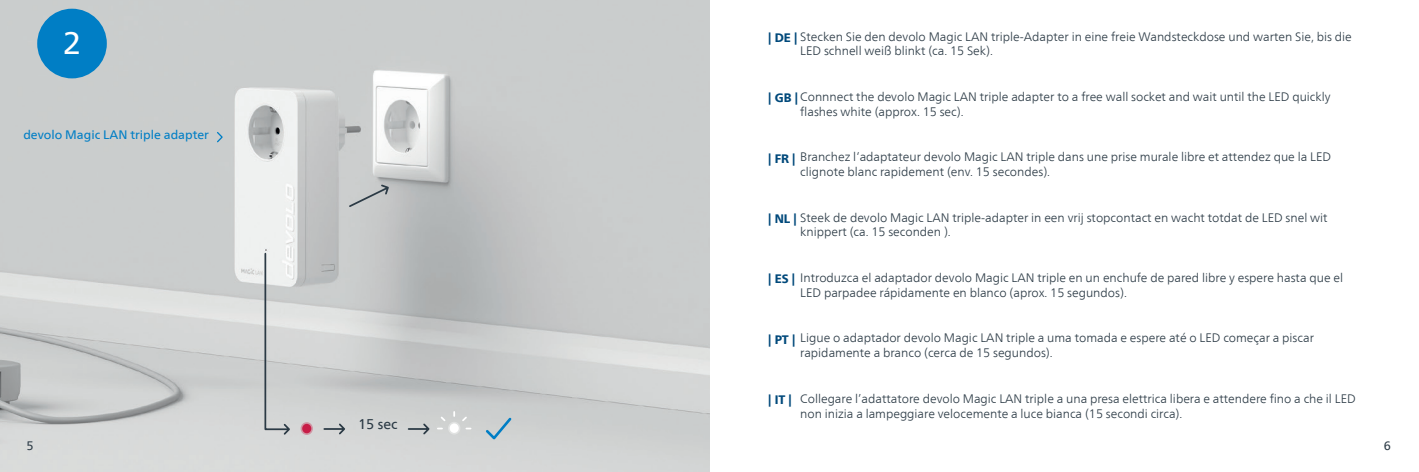
<style>
.page{position:relative;width:1419px;height:472px;background:#fff}
.page>*{position:absolute;margin:0;border:0;box-sizing:border-box;transform-origin:0 0}
.t1{font:31.5px "Frutiger Neue LT Com";color:#fff}
.t2{font:14px "Frutiger Neue LT Com";color:#2b3a45}
.t3{font:300 12.25px/14.7px "Frutiger Neue LT Com";color:#2b3a45}
.t4{font:12.25px "Frutiger Neue LT Com";color:#007ec5}
.t5{font:800 12.25px "Frutiger Neue LT Com";color:#00497b}
.t6{font:12.25px "Frutiger Neue LT Com";color:#2b3a45}
.s1{font-weight:800;color:#00497b}
</style>
<div class="page">
<img style="left:0;top:0;width:709px;height:471px">
<svg style="left:216px;top:130px;width:8px;height:13px"></svg>
<svg style="left:301px;top:422px;width:12px;height:12px"></svg>
<div style="left:302px;top:423px;width:9px;height:10px;background:#c71d47;border-radius:50%"></div>
<svg style="left:322px;top:421px;width:25px;height:14px"></svg>
<svg style="left:483px;top:415px;width:31px;height:26px"></svg>
<svg style="left:407px;top:410px;width:65px;height:25px;background:#cacdcd"></svg>
<svg style="left:448px;top:421px;width:12px;height:13px"></svg>
<div style="left:450px;top:423px;width:9px;height:9px;background:#fff;border-radius:50%"></div>
<svg style="left:264px;top:251px;width:27px;height:185px;background:#cbcecf"></svg>
<svg style="left:348px;top:183px;width:42px;height:25px"></svg>
<div style="left:37px;top:9px;width:70px;height:69px;background:#007ec5;border-radius:50%"></div>
<h1 class="t1" style="left:63px;top:23px;width:20px">2</h1>
<p class="t4" style="left:23px;top:127px;width:187px">devolo Magic LAN triple adapter</p>
<p class="t6" style="left:26px;top:438px;width:9px">5</p>
<p class="t2" style="left:358px;top:415px;width:41px">15 sec</p>
<p class="t3" style="left:800px;top:29px;width:553px;text-indent:-32px"><span class="s1">| DE |</span> Stecken Sie den devolo Magic LAN triple-Adapter in eine freie Wandsteckdose und warten Sie, bis die<br>LED schnell weiß blinkt (ca. 15 Sek).</p>
<p class="t3" style="left:800px;top:89px;width:532px;text-indent:-32px"><span class="s1">| GB |</span> Connnect the devolo Magic LAN triple adapter to a free wall socket and wait until the LED quickly flashes white (approx. 15 sec).</p>
<p class="t3" style="left:800px;top:149px;width:532px;text-indent:-32px"><span class="s1">| FR |</span> Branchez l‘adaptateur devolo Magic LAN triple dans une prise murale libre et attendez que la LED clignote blanc rapidement (env. 15 secondes).</p>
<p class="t3" style="left:800px;top:210px;width:529px;text-indent:-32px"><span class="s1">| NL |</span> Steek de devolo Magic LAN triple-adapter in een vrij stopcontact en wacht totdat de LED snel wit knippert (ca. 15 seconden ).</p>
<p class="t3" style="left:800px;top:270px;width:544px;text-indent:-32px"><span class="s1">| ES |</span> Introduzca el adaptador devolo Magic LAN triple en un enchufe de pared libre y espere hasta que el<br>LED parpadee rápidamente en blanco (aprox. 15 segundos).</p>
<p class="t3" style="left:800px;top:330px;width:515px">Ligue o adaptador devolo Magic LAN triple a uma tomada e espere até o LED começar a piscar rapidamente a branco (cerca de 15 segundos).</p>
<p class="t3" style="left:800px;top:390px;width:557px">Collegare l’adattatore devolo Magic LAN triple a una presa elettrica libera e attendere fino a che il LED non inizia a lampeggiare velocemente a luce bianca (15 secondi circa).</p>
<p class="t5" style="left:768px;top:332px;width:29px">| PT |</p>
<p class="t5" style="left:768px;top:392px;width:25px">| IT |</p>
<p class="t6" style="left:1383px;top:438px;width:9px">6</p>
</div>
